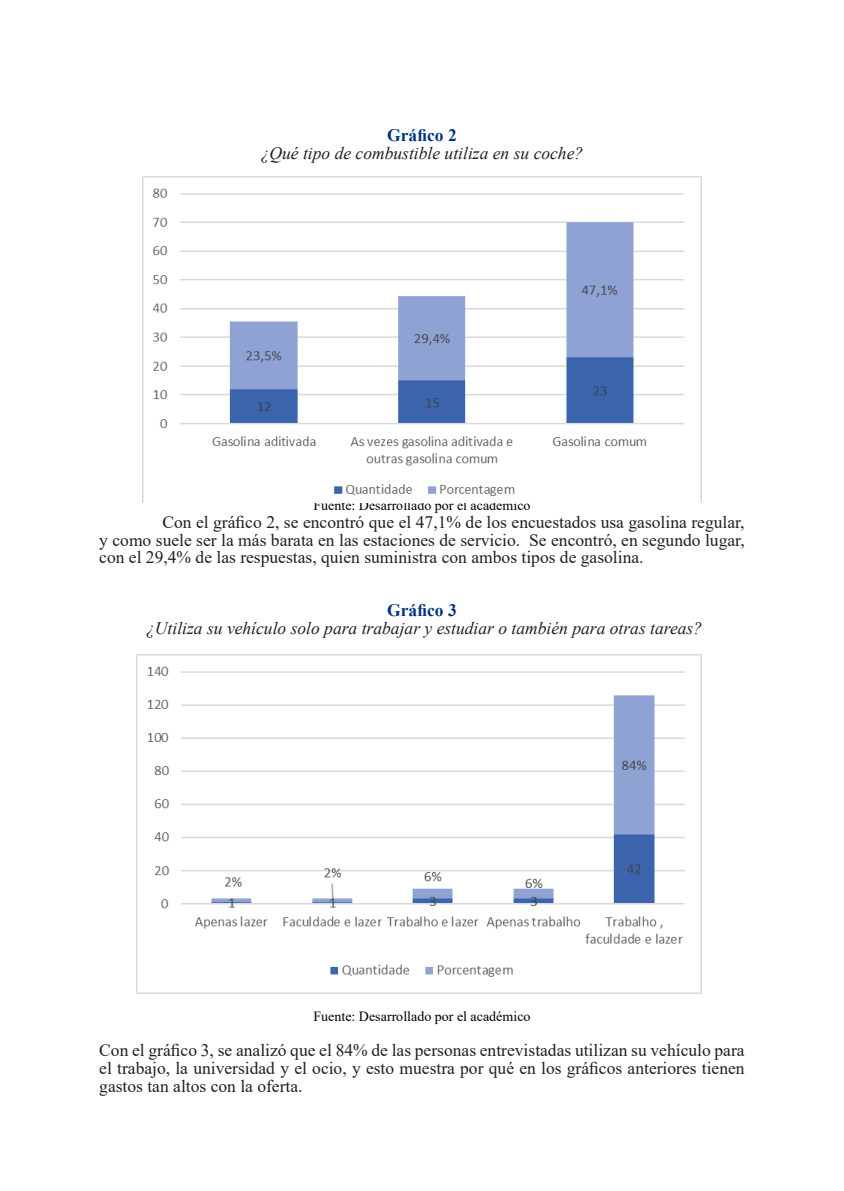
<style>
.page{position:relative;width:844px;height:1191px;background:#fff}
.page>*{position:absolute;margin:0;border:0;box-sizing:border-box;transform-origin:0 0}
.PARRAFO{font:17.5px/17.7px "Times New Roman";color:#231f20;text-align:justify}
.nombre_de_tabla{font:italic 17.5px "Times New Roman";color:#231f20}
.tabla{font:700 17.5px "Times New Roman";color:#003282}
.FUENTE{font:14px "Times New Roman";color:#000}
</style>
<div class="page">
<img style="left:142px;top:176px;width:559px;height:326px">
<img style="left:137px;top:654px;width:564px;height:340px">
<p class="tabla" style="left:387px;top:122px;width:71px">Gráfico 2</p>
<p class="nombre_de_tabla" style="left:261px;top:141px;width:324px">¿Qué tipo de combustible utiliza en su coche?</p>
<p class="FUENTE" style="left:313px;top:496px;width:218px">Fuente: Desarrollado por el académico</p>
<p class="PARRAFO" style="left:99px;top:513px;width:646px;text-indent:63px">Con el gráfico 2, se encontró que el 47,1% de los encuestados usa gasolina regular, y como suele ser la más barata en las estaciones de servicio. Se encontró, en segundo lugar, con el 29,4% de las respuestas, quien suministra con ambos tipos de gasolina.</p>
<p class="tabla" style="left:387px;top:598px;width:71px">Gráfico 3</p>
<p class="nombre_de_tabla" style="left:146px;top:616px;width:557px">¿Utiliza su vehículo solo para trabajar y estudiar o también para otras tareas?</p>
<p class="FUENTE" style="left:313px;top:1006px;width:218px">Fuente: Desarrollado por el académico</p>
<p class="PARRAFO" style="left:99px;top:1041px;width:646px">Con el gráfico 3, se analizó que el 84% de las personas entrevistadas utilizan su vehículo para el trabajo, la universidad y el ocio, y esto muestra por qué en los gráficos anteriores tienen gastos tan altos con la oferta.</p>
</div>
